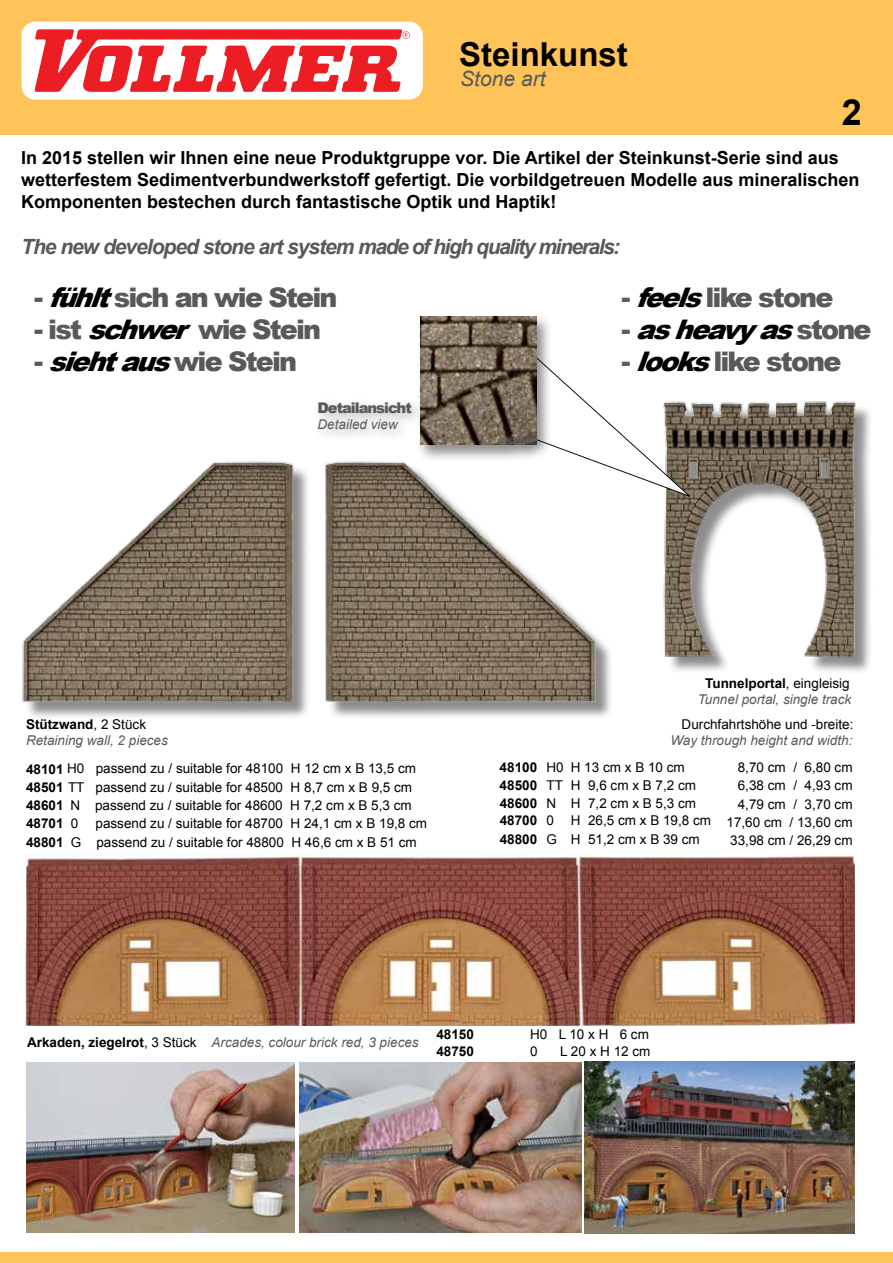
<style>
.page{position:relative;width:893px;height:1263px;background:#fff}
.page>*{position:absolute;margin:0;border:0;box-sizing:border-box;transform-origin:0 0}
.t1{font:700 36px "Arial";color:#000}
.t2{font:700 33px "Arial";color:#000}
.t3{font:900 27px "Arial";letter-spacing:-.07em;color:#58595b}
.t4{font:italic 900 27px "Arial";color:#000}
.t5{font:italic 700 21px "Arial";letter-spacing:-.05em;color:#58595b}
.t6{font:italic 21px "Arial";color:#58595b}
.t7{font:700 18px/21.6px "Arial";color:#000}
.t8{font:900 14.7px "Arial";letter-spacing:-.07em;color:#58595b}
.t9{font:13.5px/18.1px "Arial";color:#000}
.t10{font:italic 13.5px/16.2px "Arial";color:#58595b;text-align:center}
.t11{font:700 13.5px "Arial";color:#000}
.s1{font-style:italic;color:#000}
.s2{font-style:normal;color:#58595b}
.s3{font-weight:700;font-style:normal;color:#000}
.s4{font-style:normal;color:#000}
.s5{font-weight:700}
.s6{font-style:inherit}
</style>
<div class="page">
<div style="left:25px;top:465px;width:588px;height:255px;background:#000;opacity:.45"></div>
<img style="left:22px;top:461px;width:591px;height:245px">
<div style="left:667px;top:404px;width:207px;height:271px;background:#000;opacity:.45"></div>
<img style="left:663px;top:401px;width:210px;height:258px">
<div style="left:0;top:0;width:893px;height:135px;background:#fec45a"></div>
<svg style="left:21px;top:21px;width:402px;height:79px;background:#f69394"></svg>
<div style="left:313px;top:397px;width:112px;height:46px;background:#000;opacity:.3"></div>
<div style="left:0;top:1252px;width:893px;height:11px;background:#fec45a"></div>
<svg style="left:472px;top:371px;width:218px;height:126px"></svg>
<div style="left:416px;top:313px;width:136px;height:149px;background:#000;opacity:.45"></div>
<img style="left:421px;top:316px;width:116px;height:129px">
<img style="left:585px;top:1061px;width:269px;height:172px">
<img style="left:26px;top:1063px;width:269px;height:169px">
<img style="left:300px;top:1063px;width:281px;height:169px">
<img style="left:26px;top:853px;width:829px;height:172px">
<h2 class="t2" style="left:459px;top:32px;width:170px">Steinkunst</h2>
<h3 class="t6" style="left:460px;top:65px;width:87px">Stone art</h3>
<h1 class="t1" style="left:842px;top:89px;width:22px">2</h1>
<p class="t7" style="left:21px;top:148px;width:840px">In 2015 stellen wir Ihnen eine neue Produktgruppe vor. Die Artikel der Steinkunst-Serie sind aus wetterfestem Sedimentverbundwerkstoff gefertigt. Die vorbildgetreuen Modelle aus mineralischen<br>Komponenten bestechen durch fantastische Optik und Haptik!</p>
<h3 class="t5" style="left:21px;top:232px;width:601px">The new developed stone art system made of high quality minerals:</h3>
<h3 class="t3" style="left:34px;top:277px;width:305px">- <span class="s1">fühlt</span>sich an wie Stein</h3>
<h3 class="t3" style="left:34px;top:310px;width:289px">- ist <span class="s1">schwer</span>wie Stein</h3>
<h3 class="t3" style="left:34px;top:342px;width:265px">- <span class="s1">siehtaus</span>w i e S t e i n</h3>
<h3 class="t3" style="left:621px;top:277px;width:213px">- <span class="s1">feels</span>like stone</h3>
<h3 class="t4" style="left:621px;top:310px;width:252px"><span class="s2">-</span> asheavyas <span class="s2">s t o n e</span></h3>
<h3 class="t3" style="left:621px;top:342px;width:221px">- <span class="s1">looks</span>like stone</h3>
<p class="t8" style="left:318px;top:397px;width:96px">Detailansicht</p>
<p class="t10" style="left:318px;top:416px;width:82px">Detailed view</p>
<p class="t10" style="left:26px;top:716px;width:143px;text-align:left"><span class="s3">Stützwand</span><span class="s4">, 2 Stück<br></span>Retaining wall, 2 pieces</p>
<p class="t9" style="left:26px;top:778px;width:388px;text-align:justify"><span class="s5">48501</span> TT passend zu / suitable for 48500 H 8,7 cm x B 9,5 cm <span class="s5">48601</span> N passend zu / suitable for 48600 H 7,2 cm x B 5,3 cm <span class="s5">48701</span> 0</p>
<p class="t9" style="left:26px;top:760px;width:392px"><span class="s5">48101</span> H0 passend zu / suitable for 48100 H 12 cm x B 13,5 cm</p>
<p class="t9" style="left:26px;top:814px;width:403px;line-height:18.8px;text-indent:69px">passend zu / suitable for 48700 H 24,1 cm x B 19,8 cm<br><span class="s5">48801</span> G passend zu / suitable for 48800 H 46,6 cm x B 51 cm</p>
<p class="t10" style="left:698px;top:675px;width:155px"><span class="s3">Tunnelportal</span><span class="s4">, eingleisig<br></span>Tunnel portal, single track</p>
<p class="t9" style="left:682px;top:715px;width:173px">Durchfahrtshöhe und -breite:</p>
<p class="t10" style="left:670px;top:732px;width:184px">Way through height and width:</p>
<p class="t9" style="left:726px;top:759px;width:128px;text-align:right">8,70 cm / 6,80 cm<br>6,38 cm / 4,93 cm<br>4,79 cm / 3,70 cm<br>17,60 cm / 13,60 cm<br>33,98 cm / 26,29 cm</p>
<p class="t9" style="left:500px;top:759px;width:213px;line-height:17.7px"><span class="s5">48100</span> H0 H 13 cm x B 10 cm<br><span class="s5">48500</span> TT H 9,6 cm x B 7,2 cm<br><span class="s5">48600</span> N H 7,2 cm x B 5,3 cm<br><span class="s5">48700</span> 0 H 26,5 cm x B 19,8 cm</p>
<p class="t9" style="left:500px;top:830px;width:202px"><span class="s5">48800</span> G H 51,2 cm x B <span class="s6">39</span> cm</p>
<p class="t10" style="left:27px;top:1035px;width:393px"><span class="s3">Arkaden, ziegelrot</span><span class="s4">, 3 Stück</span> Arcades, colour brick red, 3 pieces</p>
<p class="t11" style="left:436px;top:1025px;width:39px">48150</p>
<p class="t9" style="left:530px;top:1026px;width:120px">H0 L 10 x H 6 cm</p>
<p class="t11" style="left:436px;top:1043px;width:39px">48750</p>
<p class="t9" style="left:530px;top:1043px;width:9px">0</p>
<p class="t9" style="left:560px;top:1043px;width:92px">L 20 x H 12 cm</p>
</div>
